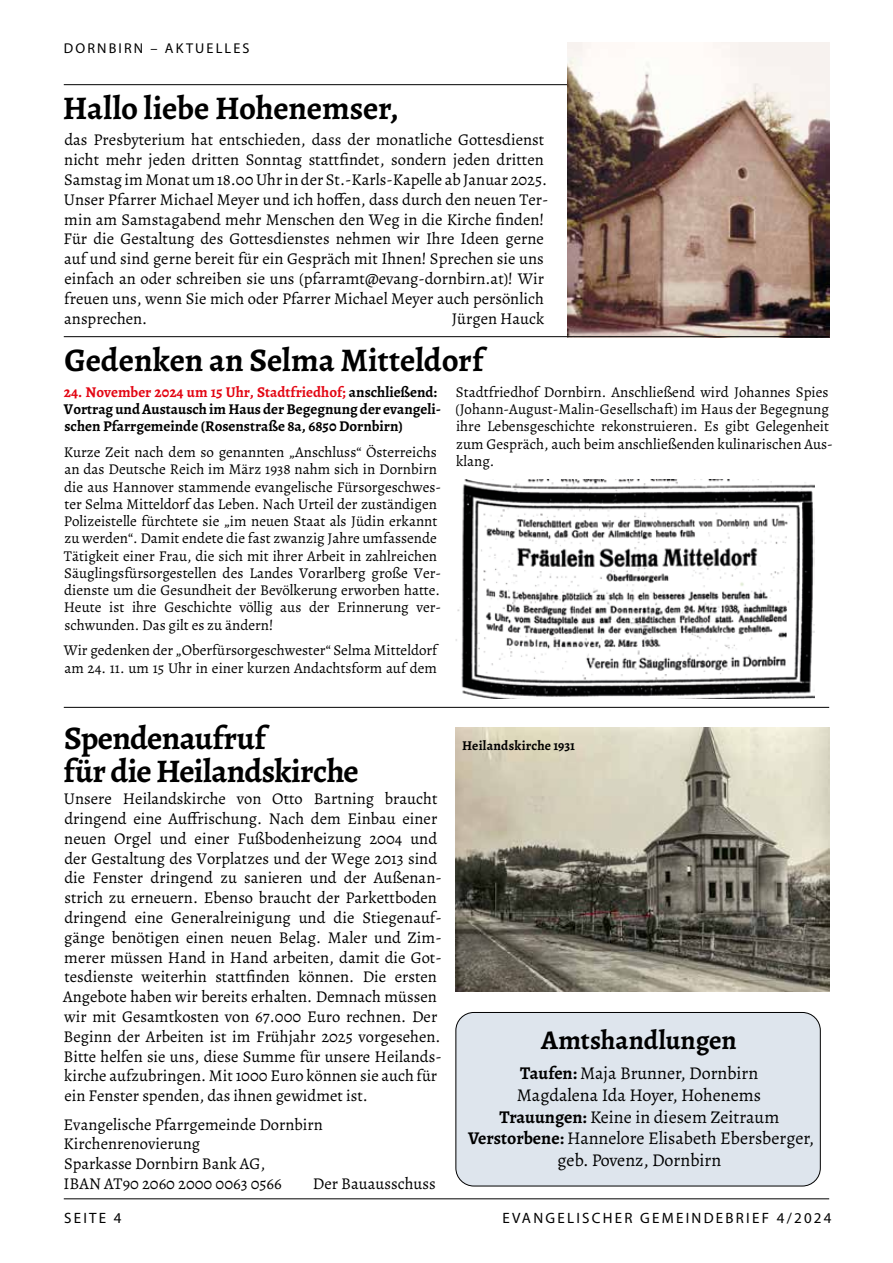
<style>
.page{position:relative;width:893px;height:1263px;background:#fff}
.page>*{position:absolute;margin:0;border:0;box-sizing:border-box;transform-origin:0 0}
.t1{font:700 33px/33.6px "Alegreya";letter-spacing:-.01em;color:#000}
.t2{font:700 27px "Alegreya";color:#000}
.t3{font:18px/21.6px "Alegreya";color:#000;text-align:center}
.t4{font:16.5px/19.8px "Alegreya";color:#000}
.t5{font:15px/17.2px "Alegreya";color:#000}
.t6{font:700 15px/17.2px "Alegreya";color:#000}
.t7{font:15px "Myriad Pro";letter-spacing:.15em;color:#000}
.t8{font:14.25px "Myriad Pro";letter-spacing:.15em;color:#000}
.t9{font:700 13.5px "Alegreya";letter-spacing:.01em;color:#000}
.s1{color:#e30613}
.s2{font-weight:700}
</style>
<div class="page">
<hr style="left:64px;top:84px;width:765px;height:1px;background:#000">
<img style="left:567px;top:43px;width:262px;height:293px">
<hr style="left:64px;top:1198px;width:765px;height:1px;background:#000">
<img style="left:455px;top:479px;width:360px;height:220px">
<hr style="left:64px;top:336px;width:765px;height:1px;background:#000">
<hr style="left:64px;top:707px;width:765px;height:1px;background:#000">
<div style="left:456px;top:1012px;width:364px;height:174px;background:#dee5ed;border-radius:18px"></div>
<div style="left:455px;top:1012px;width:366px;height:174px;border:1px solid #000;border-radius:18px"></div>
<img style="left:455px;top:728px;width:374px;height:263px">
<p class="t8" style="left:64px;top:39px;width:187px">DORNBIRN – AKTUELLES</p>
<h1 class="t1" style="left:63px;top:90px;width:337px">Hallo liebe Hohenemser,</h1>
<p class="t4" style="left:64px;top:130px;width:486px">das Presbyterium hat entschieden, dass der monatliche Gottesdienst nicht mehr jeden dritten Sonntag stattfindet, sondern jeden dritten Samstag im Monat um 18.00 Uhr in der St.-Karls-Kapelle ab Januar 2025.<br>Unser Pfarrer Michael Meyer und ich hoffen, dass durch den neuen Ter&shy;min am Samstagabend mehr Menschen den Weg in die Kirche finden!<br>Für die Gestaltung des Gottesdienstes nehmen wir Ihre Ideen gerne auf und sind gerne bereit für ein Gespräch mit Ihnen! Sprechen sie uns einfach an oder schreiben sie uns (pfarramt@evang-dornbirn.at)! Wir freuen uns, wenn Sie mich oder Pfarrer Michael Meyer auch persönlich ansprechen.</p>
<p class="t4" style="left:452px;top:308px;width:94px">Jürgen Hauck</p>
<h1 class="t1" style="left:65px;top:342px;width:420px">Gedenken an Selma Mitteldorf</h1>
<p class="t6" style="left:64px;top:383px;width:379px"><span class="s1">24. November 2024 um 15 Uhr, Stadtfriedhof;</span> anschließend:<br>Vortrag und Austausch im Haus der Begegnung der evangeli&shy;schen Pfarrgemeinde (Rosenstraße 8a, 6850 Dornbirn)</p>
<p class="t5" style="left:64px;top:443px;width:379px">Kurze Zeit nach dem so genannten „Anschluss“ Österreichs an das Deutsche Reich im März 1938 nahm sich in Dornbirn die aus Hannover stammende evangelische Fürsorgeschwes&shy;ter Selma Mitteldorf das Leben. Nach Urteil der zuständigen Polizeistelle fürchtete sie „im neuen Staat als Jüdin erkannt zu werden“. Damit endete die fast zwanzig Jahre umfassende Tätigkeit einer Frau, die sich mit ihrer Arbeit in zahlreichen Säuglingsfürsorgestellen des Landes Vorarlberg große Ver&shy;dienste um die Gesundheit der Bevölkerung erworben hatte.<br>Heute ist ihre Geschichte völlig aus der Erinnerung ver&shy;schwunden. Das gilt es zu ändern!</p>
<p class="t5" style="left:64px;top:642px;width:375px">Wir gedenken der „Oberfürsorgeschwester“ Selma Mitteldorf am 24. 11. um 15 Uhr in einer kurzen Andachtsform auf dem</p>
<p class="t5" style="left:456px;top:383px;width:379px">Stadtfriedhof Dornbirn. Anschließend wird Johannes Spies (Johann-August-Malin-Gesellschaft) im Haus der Begegnung ihre Lebensgeschichte rekonstruieren. Es gibt Gelegenheit zum Gespräch, auch beim anschließenden kulinarischen Aus&shy;klang.</p>
<h1 class="t1" style="left:64px;top:720px;width:297px">Spendenaufruf<br>für die Heilandskirche</h1>
<p class="t4" style="left:63px;top:789px;width:380px">Unsere Heilandskirche von Otto Bartning braucht dringend eine Auffrischung. Nach dem Einbau einer neuen Orgel und einer Fußbodenheizung 2004 und der Gestaltung des Vorplatzes und der Wege 2013 sind die Fenster dringend zu sanieren und der Außenan&shy;strich zu erneuern. Ebenso braucht der Parkettboden dringend eine Generalreinigung und die Stiegenauf&shy;gänge benötigen einen neuen Belag. Maler und Zim&shy;merer müssen Hand in Hand arbeiten, damit die Got&shy;tesdienste weiterhin stattfinden können. Die ersten Angebote haben wir bereits erhalten. Demnach müssen wir mit Gesamtkosten von 67.000 Euro rechnen. Der Beginn der Arbeiten ist im Frühjahr 2025 vorgesehen.<br>Bitte helfen sie uns, diese Summe für unsere Heilands&shy;kirche aufzubringen. Mit 1000 Euro können sie auch für ein Fenster spenden, das ihnen gewidmet ist.</p>
<p class="t4" style="left:64px;top:1114px;width:261px">Evangelische Pfarrgemeinde Dornbirn<br>Kirchenrenovierung<br>Sparkasse Dornbirn Bank AG,<br>IBAN AT90 2060 2000 0063 0566</p>
<p class="t4" style="left:313px;top:1173px;width:124px">Der Bauausschuss</p>
<p class="t9" style="left:462px;top:736px;width:114px">Heilandskirche 1931</p>
<h2 class="t2" style="left:541px;top:1022px;width:197px">Amtshandlungen</h2>
<p class="t3" style="left:468px;top:1062px;width:348px"><span class="s2">Taufen:</span> Maja Brunner, Dornbirn<br>Magdalena Ida Hoyer, Hohenems<br><span class="s2">Trauungen:</span> Keine in diesem Zeitraum <span class="s2">Verstorbene:</span> Hannelore Elisabeth Ebersberger, geb. Povenz, Dornbirn</p>
<p class="t7" style="left:64px;top:1209px;width:59px">SEITE 4</p>
<p class="t7" style="left:502px;top:1209px;width:331px">EVANGELISCHER GEMEINDEBRIEF 4/2024</p>
</div>
